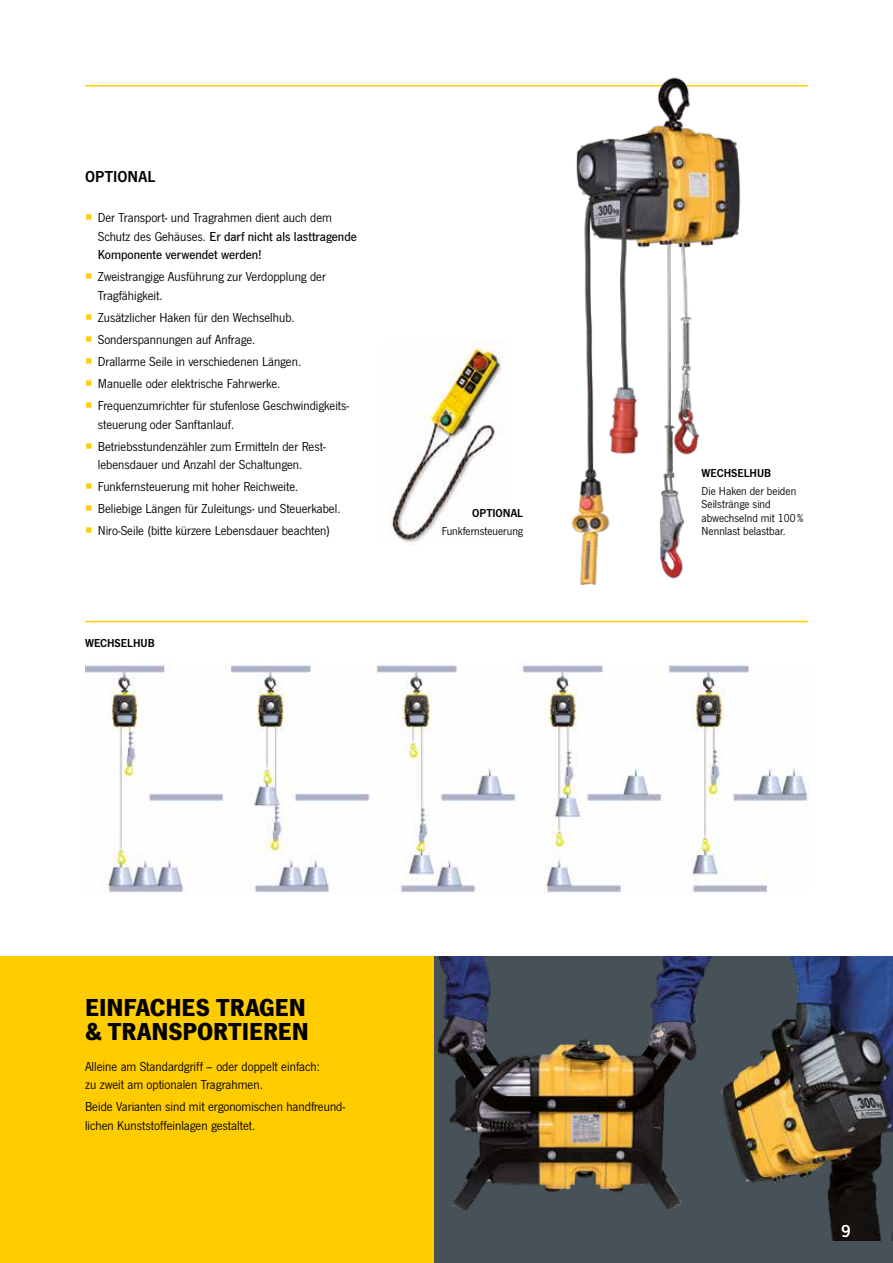
<style>
.page{position:relative;width:893px;height:1263px;background:#fff}
.page>*{position:absolute;margin:0;border:0;box-sizing:border-box;transform-origin:0 0}
.t1{font:700 25.5px/24px "News Got";letter-spacing:-.005em;color:#000}
.t2{font:500 18px "News Got";color:#fff}
.t3{font:16.5px "News Got Dem";color:#000}
.t4{font:13.5px/18.6px "News Got";color:#000}
.t5{font:12px/13.5px "News Got";color:#000}
.t6{font:12px "News Got Dem";color:#000}
.s1{color:#fc0}
.s2{font-weight:500}
</style>
<div class="page">
<img style="left:85px;top:663px;width:723px;height:230px">
<div style="left:423px;top:957px;width:470px;height:306px;background:#475258"></div>
<div style="left:0;top:957px;width:434px;height:306px;background:#fc0"></div>
<hr style="left:85px;top:85px;width:723px;height:2px;background:#fc0">
<img style="left:437px;top:957px;width:273px;height:255px">
<img style="left:710px;top:957px;width:183px;height:283px">
<img style="left:565px;top:77px;width:188px;height:508px">
<img style="left:389px;top:340px;width:113px;height:205px">
<hr style="left:85px;top:621px;width:723px;height:1px;background:#fc0">
<p class="t3" style="left:85px;top:167px;width:72px">OPTIONAL</p>
<p class="t4" style="left:98px;top:209px;width:260px;text-indent:-13px"><span class="s1">○</span> Der Transport- und Tragrahmen dient auch dem<br>Schutz des Gehäuses. <span class="s2">Er darf nicht als lasttragende<br>Komponente verwendet werden!</span></p>
<p class="t4" style="left:98px;top:268px;width:230px;text-indent:-13px"><span class="s1">○</span> Zweistrangige Ausführung zur Verdopplung der<br>Tragfähigkeit.</p>
<p class="t4" style="left:85px;top:308px;width:211px"><span class="s1">○</span> Zusätzlicher Haken für den Wechselhub.</p>
<p class="t4" style="left:85px;top:330px;width:172px"><span class="s1">○</span> Sonderspannungen auf Anfrage.</p>
<p class="t4" style="left:85px;top:352px;width:218px"><span class="s1">○</span> Drallarme Seile in verschiedenen Längen.</p>
<p class="t4" style="left:85px;top:374px;width:197px"><span class="s1">○</span> Manuelle oder elektrische Fahrwerke.</p>
<p class="t4" style="left:98px;top:396px;width:253px;text-indent:-13px"><span class="s1">○</span> Frequenzumrichter für stufenlose Geschwindigkeits&shy;steuerung oder Sanftanlauf.</p>
<p class="t4" style="left:98px;top:437px;width:229px;text-indent:-13px"><span class="s1">○</span> Betriebsstundenzähler zum Ermitteln der Rest&shy;lebensdauer und Anzahl der Schaltungen.</p>
<p class="t4" style="left:85px;top:478px;width:215px"><span class="s1">○</span> Funkfernsteuerung mit hoher Reichweite.</p>
<p class="t4" style="left:85px;top:500px;width:257px"><span class="s1">○</span> Beliebige Längen für Zuleitungs- und Steuerkabel.</p>
<p class="t4" style="left:85px;top:522px;width:247px"><span class="s1">○</span> Niro-Seile (bitte kürzere Lebensdauer beachten)</p>
<p class="t6" style="left:85px;top:636px;width:71px">WECHSELHUB</p>
<p class="t6" style="left:472px;top:506px;width:52px">OPTIONAL</p>
<p class="t5" style="left:442px;top:524px;width:83px">Funkfernsteuerung</p>
<h1 class="t1" style="left:85px;top:996px;width:225px">EINFACHES TRAGEN &amp; TRANSPORTIEREN</h1>
<p class="t4" style="left:85px;top:1057px;width:236px">Alleine am Standardgriff – oder doppelt einfach: zu zweit am optionalen Tragrahmen.</p>
<p class="t4" style="left:85px;top:1098px;width:262px">Beide Varianten sind mit ergonomischen handfreund&shy;lichen Kunststoffeinlagen gestaltet.</p>
<p class="t6" style="left:702px;top:466px;width:71px">WECHSELHUB</p>
<p class="t5" style="left:702px;top:484px;width:103px">Die Haken der beiden<br>Seilstränge sind abwechselnd mit 100%<br>Nennlast belastbar.</p>
<h2 class="t2" style="left:841px;top:1221px;width:11px">9</h2>
</div>
